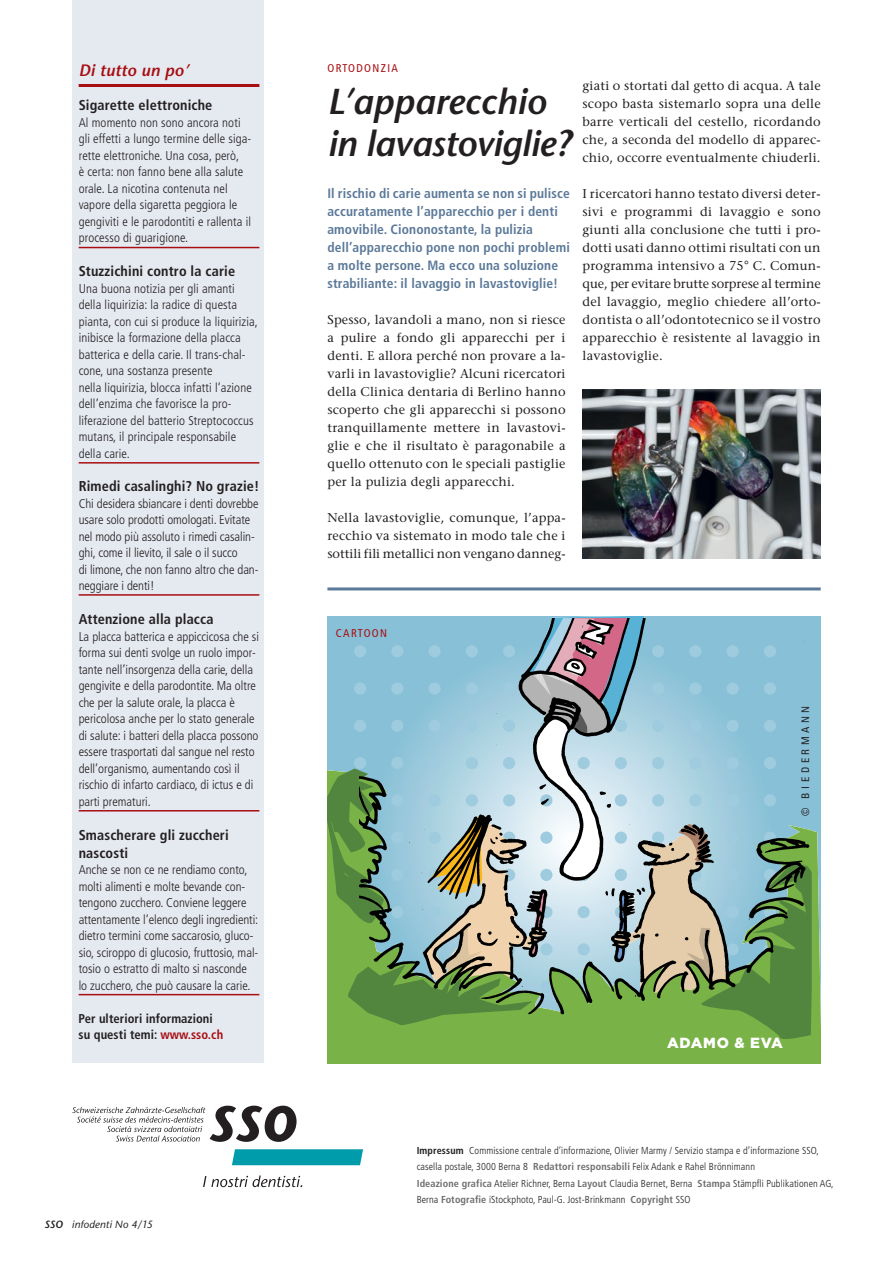
<style>
.page{position:relative;width:893px;height:1263px;background:#fff}
.page>*{position:absolute;margin:0;border:0;box-sizing:border-box;transform-origin:0 0}
.t1{font:italic 600 36px/42px "Stone Sans";letter-spacing:-.015em;color:#231f20}
.t2{font:italic 600 16.5px "Stone Sans";letter-spacing:.01em;color:#a70e12}
.t3{font:900 14.7px "Gotham";letter-spacing:.05em;color:#fff}
.t4{font:700 condensed 14.25px/17.2px "Frutiger";letter-spacing:.01em;color:#231f20}
.t5{font:700 condensed 13.5px/18px "Frutiger";letter-spacing:.01em;color:#5b7998}
.t6{font:300 condensed 12.75px/16.5px "Frutiger";color:#231f20}
.t7{font:12.75px/18px "Stone Serif";letter-spacing:.015em;color:#231f20;text-align:justify}
.t8{font:700 condensed 12.75px/16.5px "Frutiger";letter-spacing:.005em;color:#231f20}
.t9{font:condensed 11.25px "Frutiger";letter-spacing:.12em;color:#a70e12}
.t10{font:italic 10.5px "Stone Sans";letter-spacing:.01em;color:#231f20}
.t11{font:condensed 10.5px "Univers";letter-spacing:.34em;color:#231f20}
.t12{font:300 condensed 10.2px/16.5px "Frutiger";letter-spacing:.01em;color:#231f20}
.s1{color:#a70e12}
.s2{font-weight:600}
.s3{font-weight:700}
.s4{font-weight:700;color:#6d6e70}
</style>
<div class="page">
<svg style="left:203px;top:1175px;width:99px;height:12px"></svg>
<svg style="left:232px;top:1149px;width:131px;height:16px"></svg>
<svg style="left:72px;top:1106px;width:225px;height:36px"></svg>
<div style="left:72px;top:0;width:192px;height:1063px;background:#e5e9f0"></div>
<hr style="left:79px;top:84px;width:180px;height:3px;background:#a70e12">
<hr style="left:79px;top:247px;width:180px;height:1px;background:#a70e12">
<hr style="left:79px;top:462px;width:180px;height:2px;background:#a70e12">
<hr style="left:79px;top:594px;width:180px;height:2px;background:#a70e12">
<hr style="left:79px;top:810px;width:180px;height:1px;background:#a70e12">
<hr style="left:79px;top:994px;width:180px;height:1px;background:#a70e12">
<div style="left:327px;top:1016px;width:494px;height:47px;background:#79b247"></div>
<svg style="left:327px;top:617px;width:485px;height:425px"></svg>
<img style="left:359px;top:619px;width:462px;height:397px">
<hr style="left:327px;top:587px;width:494px;height:3px;background:#5b7998">
<img style="left:583px;top:389px;width:238px;height:169px">
<p class="t2" style="left:79px;top:64px;width:111px">Di tutto un po’</p>
<p class="t4" style="left:79px;top:98px;width:135px">Sigarette elettroniche</p>
<p class="t6" style="left:79px;top:115px;width:174px">Al momento non sono ancora noti gli effetti a lungo termine delle siga&shy;rette elettroniche. Una cosa, però,<br>è certa: non fanno bene alla salute orale. La nicotina contenuta nel vapore della sigaretta peggiora le gengiviti e le parodontiti e rallenta il processo di guarigione.</p>
<p class="t4" style="left:79px;top:264px;width:158px">Stuzzichini contro la carie</p>
<p class="t6" style="left:79px;top:281px;width:181px">Una buona notizia per gli amanti della liquirizia: la radice di questa pianta, con cui si produce la liquirizia, inibisce la formazione della placca batterica e della carie. Il trans-chal&shy;cone, una sostanza presente<br>nella liquirizia, blocca infatti l’azione dell’enzima che favorisce la pro&shy;liferazione del batterio Streptococcus mutans, il principale responsabile della carie.</p>
<p class="t4" style="left:79px;top:479px;width:182px">Rimedi casalinghi? No grazie!</p>
<p class="t6" style="left:79px;top:496px;width:181px">Chi desidera sbiancare i denti dovrebbe usare solo prodotti omologati. Evitate nel modo più assoluto i rimedi casalin&shy;ghi, come il lievito, il sale o il succo<br>di limone, che non fanno altro che dan&shy;neggiare i denti!</p>
<p class="t4" style="left:79px;top:612px;width:136px">Attenzione alla placca</p>
<p class="t6" style="left:79px;top:629px;width:182px">La placca batterica e appiccicosa che si forma sui denti svolge un ruolo impor&shy;tante nell’insorgenza della carie, della gengivite e della parodontite. Ma oltre che per la salute orale, la placca è pericolosa anche per lo stato generale di salute: i batteri della placca possono essere trasportati dal sangue nel resto dell’organismo, aumentando così il rischio di infarto cardiaco, di ictus e di parti prematuri.</p>
<p class="t4" style="left:79px;top:828px;width:152px">Smascherare gli zuccheri nascosti</p>
<p class="t6" style="left:79px;top:862px;width:181px">Anche se non ce ne rendiamo conto, molti alimenti e molte bevande con&shy;tengono zucchero. Conviene leggere attentamente l’elenco degli ingredienti: dietro termini come saccarosio, gluco&shy;sio, sciroppo di glucosio, fruttosio, mal&shy;tosio o estratto di malto si nasconde lo zucchero, che può causare la carie.</p>
<p class="t8" style="left:79px;top:1011px;width:146px">Per ulteriori informazioni su questi temi: <span class="s1">www.sso.ch</span></p>
<p class="t10" style="left:45px;top:1220px;width:110px"><span class="s2">SSO</span> infodenti No 4/15</p>
<p class="t9" style="left:327px;top:64px;width:72px">ORTODONZIA</p>
<h1 class="t1" style="left:327px;top:84px;width:245px">L’apparecchio in lavastoviglie?</h1>
<p class="t5" style="left:327px;top:185px;width:244px">Il rischio di carie aumenta se non si pulisce accuratamente l’apparecchio per i denti amovibile. Ciononostante, la pulizia dell’apparecchio pone non pochi problemi a molte persone. Ma ecco una soluzione strabiliante: il lavaggio in lavastoviglie!</p>
<p class="t7" style="left:327px;top:312px;width:240px">Spesso, lavandoli a mano, non si riesce a pulire a fondo gli apparecchi per i denti. E allora perché non provare a la&shy;varli in lavastoviglie? Alcuni ricercatori della Clinica dentaria di Berlino hanno scoperto che gli apparecchi si possono tranquillamente mettere in lavastovi&shy;glie e che il risultato è paragonabile a quello ottenuto con le speciali pastiglie per la pulizia degli apparecchi.</p>
<p class="t7" style="left:327px;top:510px;width:240px">Nella lavastoviglie, comunque, l’appa&shy;recchio va sistemato in modo tale che i sottili fili metallici non vengano danneg-</p>
<p class="t7" style="left:583px;top:78px;width:240px">giati o stortati dal getto di acqua. A tale scopo basta sistemarlo sopra una delle barre verticali del cestello, ricordando che, a seconda del modello di apparec&shy;chio, occorre eventualmente chiuderli.</p>
<p class="t7" style="left:583px;top:186px;width:240px">I ricercatori hanno testato diversi deter&shy;sivi e programmi di lavaggio e sono giunti alla conclusione che tutti i pro&shy;dotti usati danno ottimi risultati con un programma intensivo a 75° C. Comun&shy;que, per evitare brutte sorprese al termine del lavaggio, meglio chiedere all’orto&shy;dontista o all’odontotecnico se il vostro apparecchio è resistente al lavaggio in lavastoviglie.</p>
<p class="t9" style="left:336px;top:629px;width:53px">CARTOON</p>
<p class="t11" style="left:801px;top:816px;width:112px;rotate:-90deg">© BIEDERMANN</p>
<p class="t3" style="left:667px;top:1037px;width:117px">ADAMO &amp; EVA</p>
<p class="t12" style="left:417px;top:1143px;width:418px"><span class="s3">Impressum</span> Commissione centrale d’informazione, Olivier Marmy / Servizio stampa e d’informazione SSO, casella postale, 3000 Berna 8 <span class="s4">Redattori responsabili</span> Felix Adank e Rahel Brönnimann<br><span class="s4">Ideazione grafica</span> Atelier Richner, Berna <span class="s4">Layout</span> Claudia Bernet, Berna <span class="s4">Stampa</span> Stämpfli Publikationen AG, Berna <span class="s4">Fotografie</span> iStockphoto, Paul-G. Jost-Brinkmann <span class="s4">Copyright</span> SSO</p>
</div>
